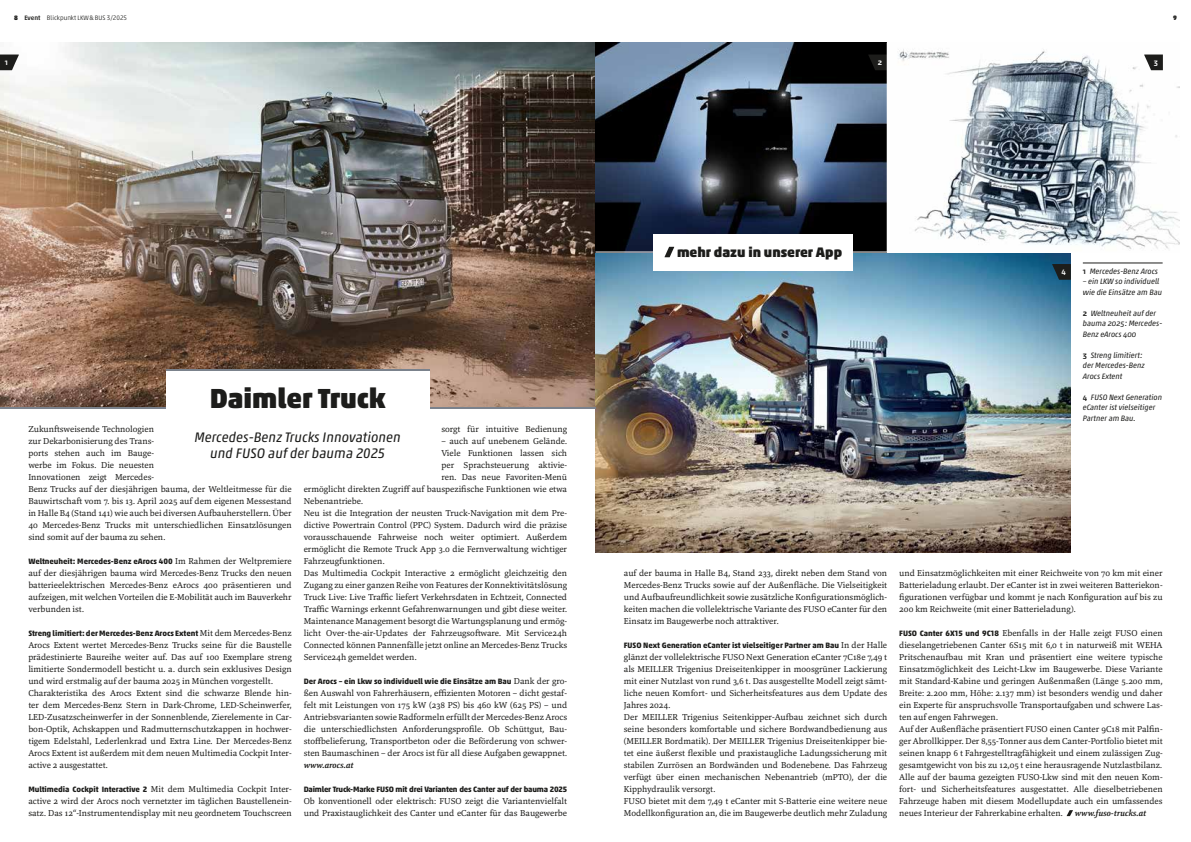
<style>
.page{position:relative;width:1191px;height:842px;background:#fff}
.page>*{position:absolute;margin:0;border:0;box-sizing:border-box;transform-origin:0 0}
.t1{font:900 28px "Akko Pro";color:#1d1d1b}
.t2{font:italic 14px/16.8px "Akko Pro";color:#1d1d1b;text-align:center}
.t3{font:900 14px "Akko Pro";color:#1d1d1b}
.t4{font:9px/12px "Marbach";color:#1d1d1b}
.t5{font:italic 700 9px "Marbach";color:#1d1d1b}
.t6{font:700 7.9px "Akko Pro";letter-spacing:-.005em;color:#1d1d1b}
.t7{font:italic 7.9px/10.5px "Akko Pro";color:#1d1d1b}
.t8{font:700 7.9px "Akko Pro";letter-spacing:-.025em;color:#1d1d1b}
.t9{font:500 7.9px "Akko Pro";color:#fff}
.t10{font:300 6.5px "Akko Pro";color:#1d1d1b}
.t11{font:900 6.5px "Akko Pro";color:#1d1d1b}
.s1{font-weight:900}
.s2{font-weight:500}
.s3{font-family:"Marbach";font-weight:400;font-size:9px}
.s4{font-weight:500;font-style:normal}
.s5{font-family:"Akko Pro";font-weight:700;font-size:7.9px}
</style>
<div class="page">
<img style="left:0;top:43px;width:595px;height:364px">
<img style="left:595px;top:253px;width:475px;height:299px">
<img style="left:595px;top:43px;width:585px;height:209px">
<hr style="left:0;top:407px;width:595px;height:1px;background:#7b828c">
<div style="left:166px;top:369px;width:263px;height:99px;background:#fff"></div>
<svg style="left:1066px;top:810px;width:7px;height:6px"></svg>
<hr style="left:1082px;top:262px;width:80px;height:1px;background:#1d1d1b">
<svg style="left:868px;top:55px;width:18px;height:15px"></svg>
<hr style="left:886px;top:43px;width:1px;height:209px;background:#fff">
<hr style="left:166px;top:369px;width:263px;height:2px;background:#7b828c">
<div style="left:653px;top:234px;width:200px;height:36px;background:#fff"></div>
<svg style="left:664px;top:247px;width:10px;height:10px"></svg>
<svg style="left:0;top:55px;width:19px;height:15px"></svg>
<svg style="left:1144px;top:55px;width:18px;height:15px"></svg>
<svg style="left:1052px;top:264px;width:18px;height:16px"></svg>
<p class="t10" style="left:14px;top:14px;width:114px"><span class="s1">8</span> <span class="s2">Event</span> Blickpunkt LKW&amp;BUS 3/2025</p>
<p class="t9" style="left:877px;top:57px;width:6px">2</p>
<p class="t9" style="left:5px;top:57px;width:5px">1</p>
<p class="t9" style="left:1153px;top:57px;width:6px">3</p>
<p class="t11" style="left:1173px;top:14px;width:5px">9</p>
<h1 class="t1" style="left:210px;top:381px;width:178px">Daimler Truck</h1>
<h2 class="t2" style="left:194px;top:428px;width:208px">Mercedes-Benz Trucks Innovationen und FUSO auf der bauma 2025</h2>
<p class="t4" style="left:441px;top:423px;width:127px">sorgt für intuitive Bedienung</p>
<p class="t4" style="left:441px;top:435px;width:127px">– auch auf unebenem Gelände.</p>
<p class="t4" style="left:441px;top:447px;width:127px">Viele Funktionen lassen sich</p>
<p class="t4" style="left:441px;top:459px;width:127px">per Sprachsteuerung aktivie-</p>
<p class="t4" style="left:441px;top:471px;width:127px">ren. Das neue Favoriten-Menü</p>
<p class="t4" style="left:304px;top:483px;width:265px">ermöglicht direkten Zugriff auf bauspezifische Funktionen wie etwa</p>
<p class="t4" style="left:304px;top:495px;width:61px">Nebenantriebe.</p>
<p class="t4" style="left:304px;top:507px;width:265px">Neu ist die Integration der neusten Truck-Navigation mit dem Pre-</p>
<p class="t4" style="left:304px;top:519px;width:265px">dictive Powertrain Control (PPC) System. Dadurch wird die präzise</p>
<p class="t4" style="left:304px;top:531px;width:265px">vorausschauende Fahrweise noch weiter optimiert. Außerdem</p>
<p class="t4" style="left:304px;top:543px;width:265px">ermöglicht die Remote Truck App 3.0 die Fernverwaltung wichtiger</p>
<p class="t4" style="left:304px;top:555px;width:82px">Fahrzeugfunktionen.</p>
<p class="t4" style="left:304px;top:567px;width:265px">Das Multimedia Cockpit Interactive 2 ermöglicht gleichzeitig den</p>
<p class="t4" style="left:304px;top:579px;width:265px">Zugang zu einer ganzen Reihe von Features der Konnektivitätslösung</p>
<p class="t4" style="left:304px;top:591px;width:265px">Truck Live: Live Traffic liefert Verkehrsdaten in Echtzeit, Connected</p>
<p class="t4" style="left:304px;top:603px;width:265px">Traffic Warnings erkennt Gefahrenwarnungen und gibt diese weiter.</p>
<p class="t4" style="left:304px;top:615px;width:265px">Maintenance Management besorgt die Wartungsplanung und ermög-</p>
<p class="t4" style="left:304px;top:627px;width:265px">licht Over-the-air-Updates der Fahrzeugsoftware. Mit Service24h</p>
<p class="t4" style="left:304px;top:639px;width:265px">Connected können Pannenfälle jetzt online an Mercedes-Benz Trucks</p>
<p class="t4" style="left:304px;top:651px;width:114px">Service24h gemeldet werden.</p>
<p class="t6" style="left:304px;top:676px;width:265px">Der Arocs – ein Lkw so individuell wie die Einsätze am Bau <span class="s3">Dank der gro-</span></p>
<p class="t4" style="left:304px;top:687px;width:265px;text-align:justify">ßen Auswahl von Fahrerhäusern, effizienten Motoren – dicht gestaf&shy;felt mit Leistungen von 175 kW (238 PS) bis 460 kW (625 PS) – und Antriebsvarianten sowie Radformeln erfüllt der Mercedes-Benz Arocs die unterschiedlichsten Anforderungsprofile. Ob Schüttgut, Bau&shy;stoffbelieferung, Transportbeton oder die Beförderung von schwer&shy;sten Baumaschinen – der Arocs ist für all diese Aufgaben gewappnet.</p>
<p class="t5" style="left:304px;top:759px;width:51px">www.arocs.at</p>
<p class="t8" style="left:304px;top:784px;width:265px">Daimler Truck-Marke FUSO mit drei Varianten des Canter auf der bauma 2025</p>
<p class="t4" style="left:304px;top:795px;width:265px">Ob konventionell oder elektrisch: FUSO zeigt die Variantenvielfalt und Praxistauglichkeit des Canter und eCanter für das Baugewerbe</p>
<p class="t4" style="left:28px;top:423px;width:265px">Zukunftsweisende Technologien<br>zur Dekarbonisierung des Trans-<br>ports stehen auch im Bauge-<br>werbe im Fokus. Die neuesten<br>Innovationen zeigt Mercedes-<br>Benz Trucks auf der diesjährigen bauma, der Weltleitmesse für die Bauwirtschaft vom 7. bis 13. April 2025 auf dem eigenen Messestand in Halle B4 (Stand 141) wie auch bei diversen Aufbauherstellern. Über 40 Mercedes-Benz Trucks mit unterschiedlichen Einsatzlösungen sind somit auf der bauma zu sehen.</p>
<p class="t6" style="left:28px;top:556px;width:265px">Weltneuheit: Mercedes-Benz eArocs 400 <span class="s3">Im Rahmen der Weltpremiere</span></p>
<p class="t4" style="left:28px;top:567px;width:265px;text-align:justify">auf der diesjährigen bauma wird Mercedes-Benz Trucks den neuen batterieelektrischen Mercedes-Benz eArocs 400 präsentieren und aufzeigen, mit welchen Vorteilen die E-Mobilität auch im Bauverkehr verbunden ist.</p>
<p class="t6" style="left:28px;top:628px;width:265px">Streng limitiert: der Mercedes-Benz Arocs Extent <span class="s3">Mit dem Mercedes-Benz</span></p>
<p class="t4" style="left:28px;top:639px;width:265px">Arocs Extent wertet Mercedes-Benz Trucks seine für die Baustelle prädestinierte Baureihe weiter auf. Das auf 100 Exemplare streng limitierte Sondermodell besticht u. a. durch sein exklusives Design und wird erstmalig auf der bauma 2025 in München vorgestellt.<br>Charakteristika des Arocs Extent sind die schwarze Blende hin&shy;ter dem Mercedes-Benz Stern in Dark-Chrome, LED-Scheinwerfer, LED-Zusatzscheinwerfer in der Sonnenblende, Zierelemente in Car&shy;bon-Optik, Achskappen und Radmutternschutzkappen in hochwer&shy;tigem Edelstahl, Lederlenkrad und Extra Line. Der Mercedes-Benz Arocs Extent ist außerdem mit dem neuen Multimedia Cockpit Inter&shy;active 2 ausgestattet.</p>
<p class="t6" style="left:28px;top:784px;width:265px">Multimedia Cockpit Interactive 2 <span class="s3">Mit dem Multimedia Cockpit Inter-</span></p>
<p class="t4" style="left:28px;top:795px;width:265px">active 2 wird der Arocs noch vernetzter im täglichen Baustellenein&shy;satz. Das 12“-Instrumentendisplay mit neu geordnetem Touchscreen</p>
<h2 class="t3" style="left:677px;top:244px;width:167px">mehr dazu in unserer App</h2>
<p class="t9" style="left:1061px;top:267px;width:6px">4</p>
<p class="t7" style="left:1082px;top:266px;width:77px"><span class="s4">1</span> Mercedes-Benz Arocs</p>
<p class="t7" style="left:1082px;top:276px;width:81px">– ein LKW so individuell wie die Einsätze am Bau</p>
<p class="t7" style="left:1082px;top:308px;width:81px"><span class="s4">2</span> Weltneuheit auf der bauma 2025: Mercedes-<br>Benz eArocs 400</p>
<p class="t7" style="left:1082px;top:350px;width:63px"><span class="s4">3</span> Streng limitiert: der Mercedes-Benz<br>Arocs Extent</p>
<p class="t7" style="left:1082px;top:392px;width:81px"><span class="s4">4</span> FUSO Next Generation eCanter ist vielseitiger<br>Partner am Bau.</p>
<p class="t4" style="left:624px;top:567px;width:265px;text-align:justify">auf der bauma in Halle B4, Stand 233, direkt neben dem Stand von Mercedes-Benz Trucks sowie auf der Außenfläche. Die Vielseitigkeit und Aufbaufreundlichkeit sowie zusätzliche Konfigurationsmöglich&shy;keiten machen die vollelektrische Variante des FUSO eCanter für den Einsatz im Baugewerbe noch attraktiver.</p>
<p class="t6" style="left:624px;top:640px;width:265px">FUSO Next Generation eCanter ist vielseitiger Partner am Bau <span class="s3">In der Halle</span></p>
<p class="t4" style="left:624px;top:651px;width:265px">glänzt der vollelektrische FUSO Next Generation eCanter 7C18e 7,49 t als MEILLER Trigenius Dreiseitenkipper in moosgrüner Lackierung mit einer Nutzlast von rund 3,6 t. Das ausgestellte Modell zeigt sämt&shy;liche neuen Komfort- und Sicherheitsfeatures aus dem Update des Jahres 2024.<br>Der MEILLER Trigenius Seitenkipper-Aufbau zeichnet sich durch seine besonders komfortable und sichere Bordwandbedienung aus (MEILLER Bordmatik). Der MEILLER Trigenius Dreiseitenkipper bie&shy;tet eine äußerst flexible und praxistaugliche Ladungssicherung mit stabilen Zurrösen an Bordwänden und Bodenebene. Das Fahrzeug verfügt über einen mechanischen Nebenantrieb (mPTO), der die Kipphydraulik versorgt.<br>FUSO bietet mit dem 7,49 t eCanter mit S-Batterie eine weitere neue Modellkonfiguration an, die im Baugewerbe deutlich mehr Zuladung</p>
<p class="t4" style="left:899px;top:567px;width:265px;text-align:justify">und Einsatzmöglichkeiten mit einer Reichweite von 70 km mit einer Batterieladung erlaubt. Der eCanter ist in zwei weiteren Batteriekon&shy;figurationen verfügbar und kommt je nach Konfiguration auf bis zu 200 km Reichweite (mit einer Batterieladung).</p>
<p class="t4" style="left:899px;top:627px;width:265px"><span class="s5">FUSO Canter 6X15 und 9C18</span> Ebenfalls in der Halle zeigt FUSO einen dieselangetriebenen Canter 6S15 mit 6,0 t in naturweiß mit WEHA Pritschenaufbau mit Kran und präsentiert eine weitere typische Einsatzmöglichkeit des Leicht-Lkw im Baugewerbe. Diese Variante mit Standard-Kabine und geringen Außenmaßen (Länge 5.200 mm, Breite: 2.200 mm, Höhe: 2.137 mm) ist besonders wendig und daher ein Experte für anspruchsvolle Transportaufgaben und schwere Las&shy;ten auf engen Fahrwegen.<br>Auf der Außenfläche präsentiert FUSO einen Canter 9C18 mit Palfin&shy;ger Abrollkipper. Der 8,55-Tonner aus dem Canter-Portfolio bietet mit seinen knapp 6 t Fahrgestelltragfähigkeit und einem zulässigen Zug&shy;gesamtgewicht von bis zu 12,05 t eine herausragende Nutzlastbilanz.<br>Alle auf der bauma gezeigten FUSO-Lkw sind mit den neuen Kom&shy;fort- und Sicherheitsfeatures ausgestattet. Alle dieselbetriebenen Fahrzeuge haben mit diesem Modellupdate auch ein umfassendes neues Interieur der Fahrerkabine erhalten.</p>
<p class="t5" style="left:1075px;top:807px;width:73px">www.fuso-trucks.at</p>
</div>
